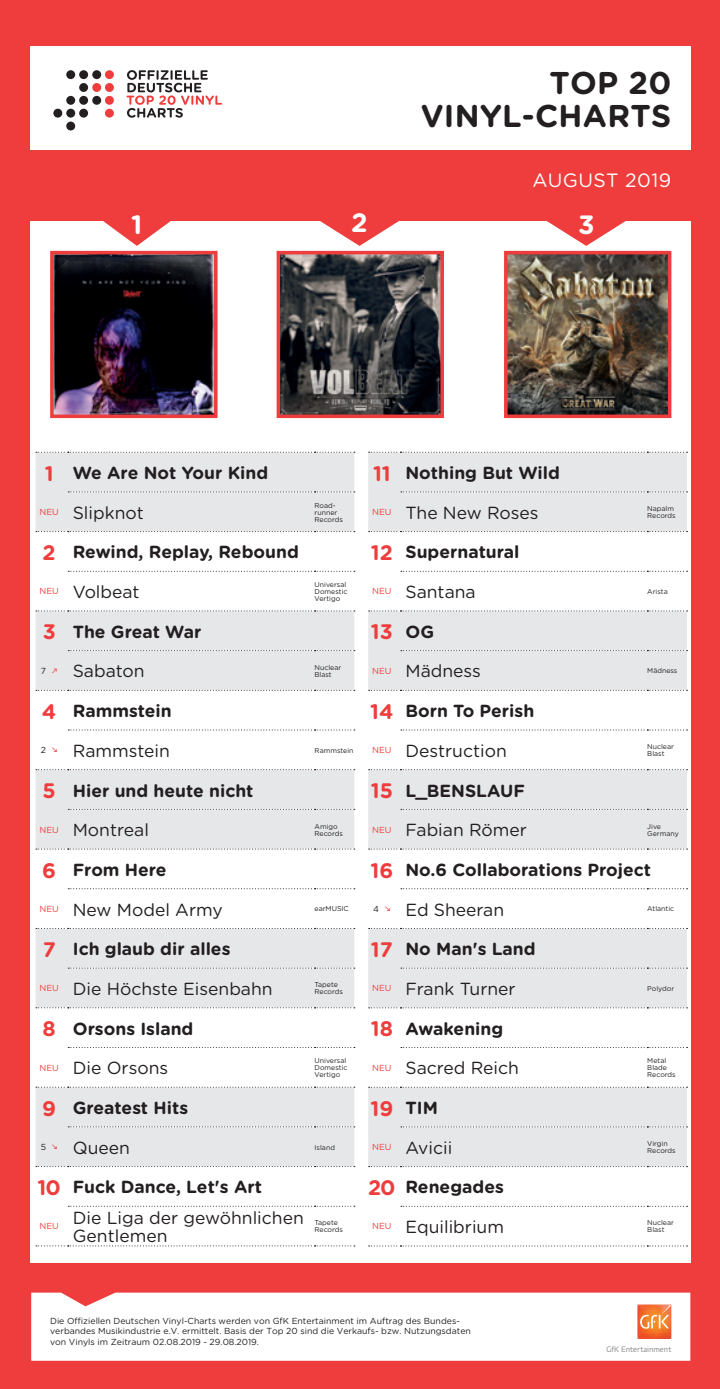
<style>
.page{position:relative;width:720px;height:1389px;background:#fff}
.page>*{position:absolute;margin:0;border:0;box-sizing:border-box;transform-origin:0 0}
.t1{font:700 31.5px/33.2px "Gotham Rounded";letter-spacing:.01em;color:#231f20;text-align:right}
.t2{font:700 26.43px "Gotham Rounded";color:#fff}
.t3{font:700 21px "Gotham Rounded";color:#ee3d3c}
.t4{font:19.25px "Gotham Rounded";letter-spacing:.025em;color:#fff}
.t5{font:17.5px/31px "Gotham Rounded";color:#231f20}
.t6{font:700 17.5px "Gotham Rounded";color:#231f20}
.t7{font:8.75px/10.5px "Gotham Rounded";color:#231f20}
.t8{font:8.05px "Insightprint";color:#808285}
.t9{font:7px/7px "Gotham Rounded";color:#231f20}
.s1{font-size:21px;color:#ee3d3c}
.s2{font-weight:700;font-size:21px;color:#ee3d3c}
.s3{font-weight:700}
.s4{font-size:17.5px;color:#231f20}
</style>
<div class="page">
<div style="left:0;top:0;width:719px;height:1389px;background:#ee3d3c"></div>
<div style="left:31px;top:221px;width:659px;height:1042px;background:#fff"></div>
<div style="left:31px;top:1293px;width:659px;height:68px;background:#fff"></div>
<svg style="left:637px;top:1305px;width:34px;height:34px"></svg>
<div style="left:31px;top:46px;width:659px;height:104px;background:#fff"></div>
<div style="left:105px;top:70px;width:9px;height:9px;background:#ee3d3c;border-radius:50%"></div>
<div style="left:92px;top:70px;width:9px;height:9px;background:#231f20;border-radius:50%"></div>
<div style="left:79px;top:70px;width:9px;height:9px;background:#231f20;border-radius:50%"></div>
<div style="left:66px;top:70px;width:9px;height:9px;background:#231f20;border-radius:50%"></div>
<div style="left:105px;top:83px;width:9px;height:9px;background:#ee3d3c;border-radius:50%"></div>
<div style="left:92px;top:83px;width:9px;height:9px;background:#ee3d3c;border-radius:50%"></div>
<div style="left:79px;top:83px;width:9px;height:9px;background:#231f20;border-radius:50%"></div>
<div style="left:105px;top:96px;width:9px;height:9px;background:#ee3d3c;border-radius:50%"></div>
<div style="left:92px;top:96px;width:9px;height:9px;background:#231f20;border-radius:50%"></div>
<div style="left:79px;top:96px;width:9px;height:9px;background:#231f20;border-radius:50%"></div>
<div style="left:66px;top:96px;width:9px;height:9px;background:#231f20;border-radius:50%"></div>
<div style="left:105px;top:109px;width:9px;height:9px;background:#ee3d3c;border-radius:50%"></div>
<div style="left:79px;top:109px;width:9px;height:9px;background:#231f20;border-radius:50%"></div>
<div style="left:66px;top:109px;width:9px;height:9px;background:#231f20;border-radius:50%"></div>
<div style="left:53px;top:109px;width:9px;height:9px;background:#231f20;border-radius:50%"></div>
<div style="left:66px;top:122px;width:9px;height:8px;background:#231f20;border-radius:50%"></div>
<svg style="left:126px;top:70px;width:96px;height:48px"></svg>
<svg style="left:547px;top:221px;width:79px;height:25px"></svg>
<svg style="left:320px;top:221px;width:79px;height:25px"></svg>
<svg style="left:103px;top:221px;width:68px;height:25px"></svg>
<div style="left:36px;top:453px;width:318px;height:78px;background:#e6e7e9"></div>
<svg style="left:36px;top:452px;width:319px;height:1px"></svg>
<svg style="left:68px;top:491px;width:287px;height:1px"></svg>
<div style="left:368px;top:453px;width:318px;height:78px;background:#e6e7e9"></div>
<svg style="left:368px;top:452px;width:319px;height:1px"></svg>
<svg style="left:401px;top:491px;width:286px;height:1px"></svg>
<img style="left:55px;top:256px;width:157px;height:157px">
<div style="left:50px;top:251px;width:167px;height:167px;border:4px solid #ee3d3c"></div>
<img style="left:281px;top:256px;width:158px;height:157px">
<div style="left:276px;top:251px;width:168px;height:167px;border:4px solid #ee3d3c"></div>
<img style="left:509px;top:256px;width:157px;height:157px">
<div style="left:504px;top:251px;width:167px;height:167px;border:4px solid #ee3d3c"></div>
<svg style="left:36px;top:531px;width:319px;height:715px"></svg>
<svg style="left:368px;top:531px;width:319px;height:716px"></svg>
<h1 class="t1" style="left:420px;top:65px;width:252px">TOP 20<br>VINYL-CHARTS</h1>
<p class="t4" style="left:532px;top:167px;width:140px">AUGUST 2019</p>
<h2 class="t2" style="left:131px;top:205px;width:13px">1</h2>
<h2 class="t2" style="left:351px;top:204px;width:18px">2</h2>
<h2 class="t2" style="left:577px;top:205px;width:18px">3</h2>
<p class="t6" style="left:45px;top:460px;width:225px"><span class="s1">1</span> We Are Not Your Kind</p>
<p class="t5" style="left:39px;top:496px;width:106px"><sup>NEU</sup> Slipknot</p>
<p class="t9" style="left:314px;top:501px;width:30px">Road&shy;runner<br>Records</p>
<p class="t6" style="left:43px;top:539px;width:257px"><span class="s1">2</span> Rewind, Replay, Rebound</p>
<p class="t5" style="left:39px;top:576px;width:102px"><sup>NEU</sup> Volbeat</p>
<p class="t9" style="left:314px;top:581px;width:34px">Universal<br>Domestic<br>Vertigo</p>
<p class="t6" style="left:43px;top:619px;width:160px"><span class="s1">3</span> The Great War</p>
<p class="t7" style="left:41px;top:665px;width:7px">7</p>
<p class="t5" style="left:73px;top:655px;width:73px">Sabaton</p>
<p class="t9" style="left:314px;top:663px;width:28px">Nuclear<br>Blast</p>
<p class="t6" style="left:42px;top:698px;width:131px"><span class="s1">4</span> Rammstein</p>
<p class="t7" style="left:41px;top:744px;width:7px">2</p>
<p class="t5" style="left:73px;top:734px;width:99px">Rammstein</p>
<p class="t9" style="left:314px;top:746px;width:40px">Rammstein</p>
<p class="t6" style="left:43px;top:778px;width:212px"><span class="s1">5</span> Hier und heute nicht</p>
<p class="t5" style="left:39px;top:814px;width:111px"><sup>NEU</sup> Montreal</p>
<p class="t9" style="left:314px;top:822px;width:30px">Amigo<br>Records</p>
<p class="t6" style="left:42px;top:857px;width:126px"><span class="s1">6</span> From Here</p>
<p class="t5" style="left:39px;top:893px;width:185px"><sup>NEU</sup> New Model Army</p>
<p class="t9" style="left:314px;top:905px;width:36px">earMUSIC</p>
<p class="t6" style="left:43px;top:936px;width:189px"><span class="s1">7</span> Ich glaub dir alles</p>
<p class="t5" style="left:39px;top:972px;width:234px"><sup>NEU</sup> Die Höchste Eisenbahn</p>
<p class="t9" style="left:314px;top:981px;width:30px">Tapete<br>Records</p>
<p class="t6" style="left:43px;top:1016px;width:152px"><span class="s1">8</span> Orsons Island</p>
<p class="t5" style="left:39px;top:1052px;width:130px"><sup>NEU</sup> Die Orsons</p>
<p class="t9" style="left:314px;top:1057px;width:34px">Universal<br>Domestic<br>Vertigo</p>
<p class="t6" style="left:42px;top:1095px;width:147px"><span class="s1">9</span> Greatest Hits</p>
<p class="t7" style="left:41px;top:1141px;width:7px">5</p>
<p class="t5" style="left:73px;top:1131px;width:59px">Queen</p>
<p class="t9" style="left:314px;top:1143px;width:22px">Island</p>
<p class="t5" style="left:37px;top:1171px;width:268px"><span class="s2">10</span> <span class="s3">Fuck Dance, Let's Art<br></span><sub>NEU</sub> Die Liga der gewöhnlichen</p>
<p class="t5" style="left:73px;top:1219px;width:96px">Gentlemen</p>
<p class="t9" style="left:314px;top:1219px;width:30px">Tapete<br>Records</p>
<p class="t6" style="left:373px;top:460px;width:188px"><span class="s1">11</span> Nothing But Wild</p>
<p class="t5" style="left:372px;top:496px;width:168px"><sup>NEU</sup> The New Roses</p>
<p class="t9" style="left:647px;top:505px;width:30px">Napalm<br>Records</p>
<p class="t6" style="left:371px;top:539px;width:150px"><span class="s1">12</span> Supernatural</p>
<p class="t5" style="left:372px;top:576px;width:105px"><sup>NEU</sup> Santana</p>
<p class="t9" style="left:647px;top:588px;width:22px">Arista</p>
<p class="t3" style="left:371px;top:617px;width:65px">13 <span class="s4">OG</span></p>
<p class="t5" style="left:372px;top:655px;width:110px"><sup>NEU</sup> Mädness</p>
<p class="t9" style="left:647px;top:667px;width:32px">Mädness</p>
<p class="t6" style="left:370px;top:698px;width:165px"><span class="s1">14</span> Born To Perish</p>
<p class="t5" style="left:372px;top:734px;width:136px"><sup>NEU</sup> Destruction</p>
<p class="t9" style="left:647px;top:743px;width:28px">Nuclear<br>Blast</p>
<p class="t6" style="left:370px;top:778px;width:156px"><span class="s1">15</span> L_BENSLAUF</p>
<p class="t5" style="left:372px;top:814px;width:156px"><sup>NEU</sup> Fabian Römer</p>
<p class="t9" style="left:647px;top:822px;width:33px">Jive<br>Germany</p>
<p class="t6" style="left:370px;top:857px;width:282px"><span class="s1">16</span> No.6 Collaborations Project</p>
<p class="t7" style="left:373px;top:903px;width:7px">4</p>
<p class="t5" style="left:405px;top:893px;width:100px">Ed Sheeran</p>
<p class="t9" style="left:647px;top:905px;width:28px">Atlantic</p>
<p class="t6" style="left:371px;top:936px;width:166px"><span class="s1">17</span> No Man's Land</p>
<p class="t5" style="left:372px;top:973px;width:145px"><sup>NEU</sup> Frank Turner</p>
<p class="t9" style="left:647px;top:985px;width:28px">Polydor</p>
<p class="t6" style="left:370px;top:1016px;width:134px"><span class="s1">18</span> Awakening</p>
<p class="t5" style="left:372px;top:1052px;width:148px"><sup>NEU</sup> Sacred Reich</p>
<p class="t9" style="left:647px;top:1057px;width:30px">Metal<br>Blade<br>Records</p>
<p class="t6" style="left:370px;top:1095px;width:69px"><span class="s1">19</span> TIM</p>
<p class="t5" style="left:372px;top:1131px;width:82px"><sup>NEU</sup> Avicii</p>
<p class="t9" style="left:647px;top:1140px;width:30px">Virgin<br>Records</p>
<p class="t6" style="left:368px;top:1174px;width:137px"><span class="s1">20</span> Renegades</p>
<p class="t5" style="left:372px;top:1211px;width:133px"><sup>NEU</sup> Equilibrium</p>
<p class="t9" style="left:647px;top:1219px;width:28px">Nuclear<br>Blast</p>
<p class="t7" style="left:50px;top:1315px;width:422px">Die Offiziellen Deutschen Vinyl-Charts werden von GfK Entertainment im Auftrag des Bundes&shy;verbandes Musikindustrie e.V. ermittelt. Basis der Top 20 sind die Verkaufs- bzw. Nutzungsdaten von Vinyls im Zeitraum 02.08.2019 - 29.08.2019.</p>
<p class="t8" style="left:606px;top:1345px;width:66px">GfK Entertainment</p>
</div>
